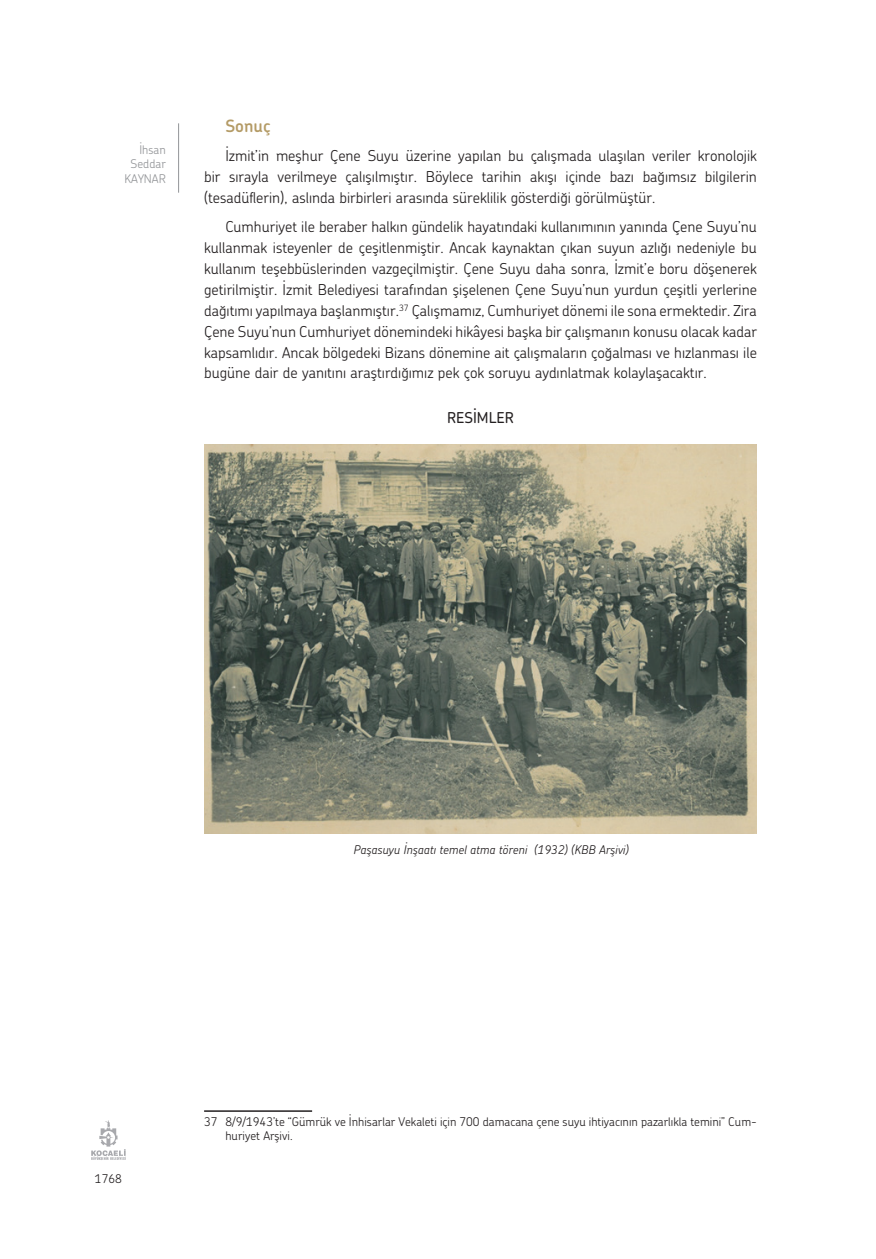
<style>
.page{position:relative;width:876px;height:1259px;background:#fff}
.page>*{position:absolute;margin:0;border:0;box-sizing:border-box;transform-origin:0 0}
.t1{font:600 16.95px "Chevin";color:#b49b66}
.t2{font:300 15px/20.9px "Chevin";color:#231f20;text-align:justify}
.t3{font:500 15px "Chevin";color:#231f20}
.t4{font:300 12px/14.4px "Chevin";color:#231f20}
.t5{font:italic 300 12px "Chevin";color:#231f20}
.t6{font:300 12px/14.4px "Chevin";color:#939598;text-align:right}
</style>
<div class="page">
<img style="left:204px;top:444px;width:552px;height:389px">
<hr style="left:204px;top:1110px;width:108px;height:1px;background:#231f20">
<hr style="left:178px;top:123px;width:1px;height:70px;background:#939598">
<svg style="left:91px;top:1120px;width:35px;height:40px"></svg>
<p class="t6" style="left:125px;top:142px;width:43px">İhsan<br>Seddar<br>KAYNAR</p>
<p class="t1" style="left:225px;top:115px;width:47px">Sonuç</p>
<p class="t2" style="left:204px;top:145px;width:554px;text-indent:21px">İzmit’in meşhur Çene Suyu üzerine yapılan bu çalışmada ulaşılan veriler kronolojik bir sırayla verilmeye çalışılmıştır. Böylece tarihin akışı içinde bazı bağımsız bilgilerin (tesadüflerin), aslında birbirleri arasında süreklilik gösterdiği görülmüştür.</p>
<p class="t2" style="left:204px;top:216px;width:554px;text-indent:21px">Cumhuriyet ile beraber halkın gündelik hayatındaki kullanımının yanında Çene Suyu’nu kullanmak isteyenler de çeşitlenmiştir. Ancak kaynaktan çıkan suyun azlığı nedeniyle bu kullanım teşebbüslerinden vazgeçilmiştir. Çene Suyu daha sonra, İzmit’e boru döşenerek getirilmiştir. İzmit Belediyesi tarafından şişelenen Çene Suyu’nun yurdun çeşitli yerlerine dağıtımı yapılmaya başlanmıştır.<sup>37</sup> Çalışmamız, Cumhuriyet dönemi ile sona ermektedir. Zira Çene Suyu’nun Cumhuriyet dönemindeki hikâyesi başka bir çalışmanın konusu olacak kadar kapsamlıdır. Ancak bölgedeki Bizans dönemine ait çalışmaların çoğalması ve hızlanması ile bugüne dair de yanıtını araştırdığımız pek çok soruyu aydınlatmak kolaylaşacaktır.</p>
<p class="t3" style="left:447px;top:408px;width:68px">RESİMLER</p>
<p class="t5" style="left:354px;top:842px;width:277px">Paşasuyu İnşaatı temel atma töreni (1932) (KBB Arşivi)</p>
<p class="t4" style="left:95px;top:1170px;width:28px">1768</p>
<p class="t4" style="left:225px;top:1113px;width:533px;text-indent:-21px">37 8/9/1943’te “Gümrük ve İnhisarlar Vekaleti için 700 damacana çene suyu ihtiyacının pazarlıkla temini” Cum&shy;huriyet Arşivi.</p>
</div>
